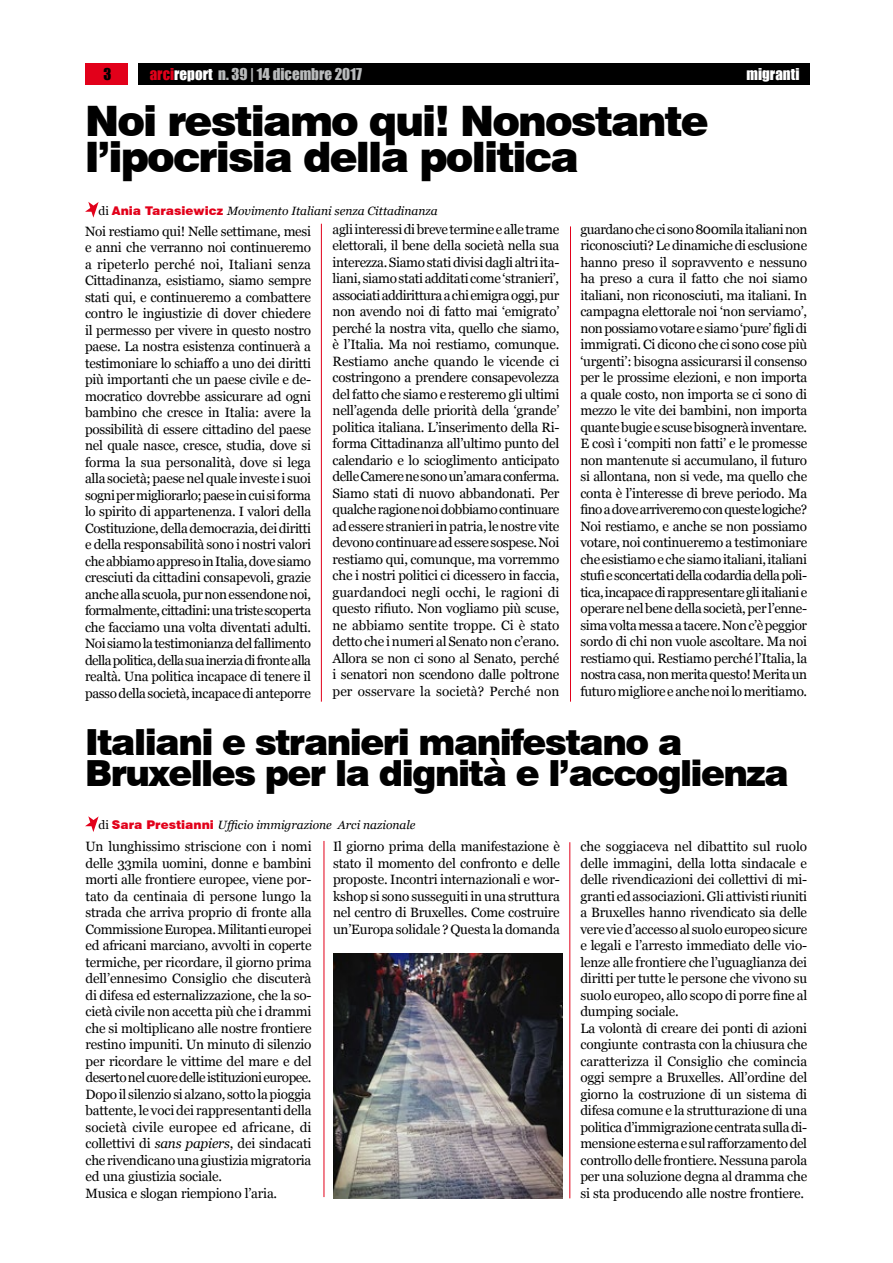
<style>
.page{position:relative;width:893px;height:1263px;background:#fff}
.page>*{position:absolute;margin:0;border:0;box-sizing:border-box;transform-origin:0 0}
.t1{font:900 42px/36px "Swiss 721 BT";letter-spacing:-.045em;color:#000}
.t2{font:900 36px/31.5px "Swiss 721 BT";letter-spacing:-.045em;color:#000}
.t3{font:15px "Impact";color:#b9bbbc}
.t4{font:15px "Impact";color:#fff}
.t5{font:15px "Impact";color:#000}
.t6{font:13.5px/16.5px "Georgia";letter-spacing:-.015em;color:#000;text-align:justify}
.t7{font:italic 12px "Georgia";color:#000}
.s1{color:#e2001a}
.s2{color:#fff}
.s3{font-style:normal}
.s4{font-family:"Swiss 721 BT";font-weight:900;font-style:normal;color:#e2001a}
.s5{font-style:italic}
</style>
<div class="page">
<div style="left:138px;top:64px;width:672px;height:21px;background:#000"></div>
<div style="left:85px;top:64px;width:43px;height:21px;background:#e2001a"></div>
<hr style="left:321px;top:224px;width:1px;height:478px;background:#e2001a">
<hr style="left:570px;top:226px;width:1px;height:476px;background:#e2001a">
<svg style="left:85px;top:202px;width:14px;height:16px"></svg>
<hr style="left:324px;top:841px;width:1px;height:356px;background:#e2001a">
<svg style="left:85px;top:816px;width:14px;height:16px"></svg>
<img style="left:333px;top:954px;width:229px;height:244px">
<hr style="left:569px;top:842px;width:1px;height:356px;background:#e2001a">
<p class="t5" style="left:103px;top:62px;width:9px">3</p>
<p class="t3" style="left:150px;top:62px;width:214px"><span class="s1">arci</span><span class="s2">report</span> n. 39 | 14 dicembre 2017</p>
<p class="t4" style="left:746px;top:62px;width:54px">migranti</p>
<h1 class="t1" style="left:85px;top:103px;width:625px">Noi restiamo qui! Nonostante l’ipocrisia della politica</h1>
<p class="t7" style="left:99px;top:203px;width:341px"><span class="s3">di</span> <span class="s4">Ania Tarasiewicz</span> Movimento Italiani senza Cittadinanza</p>
<p class="t6" style="left:85px;top:223px;width:228px">Noi restiamo qui! Nelle settimane, mesi e anni che verranno noi continueremo a ripeterlo perché noi, Italiani senza Cittadinanza, esistiamo, siamo sempre stati qui, e continueremo a combattere contro le ingiustizie di dover chiedere il permesso per vivere in questo nostro paese. La nostra esistenza continuerà a testimoniare lo schiaffo a uno dei diritti più importanti che un paese civile e de&shy;mocratico dovrebbe assicurare ad ogni bambino che cresce in Italia: avere la possibilità di essere cittadino del paese nel quale nasce, cresce, studia, dove si forma la sua personalità, dove si lega alla società; paese nel quale investe i suoi sogni per migliorarlo; paese in cui si forma lo spirito di appartenenza. I valori della Costituzione, della democrazia, dei diritti e della responsabilità sono i nostri valori che abbiamo appreso in Italia, dove siamo cresciuti da cittadini consapevoli, grazie anche alla scuola, pur non essendone noi, formalmente, cittadini: una triste scoperta che facciamo una volta diventati adulti.<br>Noi siamo la testimonianza del fallimento della politica, della sua inerzia di fronte alla realtà. Una politica incapace di tenere il passo della società, incapace di anteporre</p>
<p class="t6" style="left:333px;top:221px;width:228px">agli interessi di breve termine e alle trame elettorali, il bene della società nella sua interezza. Siamo stati divisi dagli altri ita&shy;liani, siamo stati additati come ‘stranieri’, associati addirittura a chi emigra oggi, pur non avendo noi di fatto mai ‘emigrato’ perché la nostra vita, quello che siamo, è l’Italia. Ma noi restiamo, comunque.<br>Restiamo anche quando le vicende ci costringono a prendere consapevolezza del fatto che siamo e resteremo gli ultimi nell’agenda delle priorità della ‘grande’ politica italiana. L’inserimento della Ri&shy;forma Cittadinanza all’ultimo punto del calendario e lo scioglimento anticipato delle Camere ne sono un’amara conferma.<br>Siamo stati di nuovo abbandonati. Per qualche ragione noi dobbiamo continuare ad essere stranieri in patria, le nostre vite devono continuare ad essere sospese. Noi restiamo qui, comunque, ma vorremmo che i nostri politici ci dicessero in faccia, guardandoci negli occhi, le ragioni di questo rifiuto. Non vogliamo più scuse, ne abbiamo sentite troppe. Ci è stato detto che i numeri al Senato non c’erano.<br>Allora se non ci sono al Senato, perché i senatori non scendono dalle poltrone per osservare la società? Perché non</p>
<p class="t6" style="left:580px;top:221px;width:228px">guardano che ci sono 800mila italiani non riconosciuti? Le dinamiche di esclusione hanno preso il sopravvento e nessuno ha preso a cura il fatto che noi siamo italiani, non riconosciuti, ma italiani. In campagna elettorale noi ‘non serviamo’, non possiamo votare e siamo ‘pure’ figli di immigrati. Ci dicono che ci sono cose più ‘urgenti’: bisogna assicurarsi il consenso per le prossime elezioni, e non importa a quale costo, non importa se ci sono di mezzo le vite dei bambini, non importa quante bugie e scuse bisognerà inventare.<br>E così i ‘compiti non fatti’ e le promesse non mantenute si accumulano, il futuro si allontana, non si vede, ma quello che conta è l’interesse di breve periodo. Ma fino a dove arriveremo con queste logiche?<br>Noi restiamo, e anche se non possiamo votare, noi continueremo a testimoniare che esistiamo e che siamo italiani, italiani stufi e sconcertati della codardia della poli&shy;tica, incapace di rappresentare gli italiani e operare nel bene della società, per l’enne&shy;sima volta messa a tacere. Non c’è peggior sordo di chi non vuole ascoltare. Ma noi restiamo qui. Restiamo perché l’Italia, la nostra casa, non merita questo! Merita un futuro migliore e anche noi lo meritiamo.</p>
<h2 class="t2" style="left:85px;top:726px;width:705px">Italiani e stranieri manifestano a<br>Bruxelles per la dignità e l’accoglienza</h2>
<p class="t7" style="left:99px;top:817px;width:318px"><span class="s3">di</span> <span class="s4">Sara Prestianni</span> Ufficio immigrazione Arci nazionale</p>
<p class="t6" style="left:86px;top:838px;width:228px;text-align:left">Un lunghissimo striscione con i nomi delle 33mila uomini, donne e bambini morti alle frontiere europee, viene por&shy;tato da centinaia di persone lungo la strada che arriva proprio di fronte alla Commissione Europea. Militanti europei ed africani marciano, avvolti in coperte termiche, per ricordare, il giorno prima dell’ennesimo Consiglio che discuterà di difesa ed esternalizzazione, che la so&shy;cietà civile non accetta più che i drammi che si moltiplicano alle nostre frontiere restino impuniti. Un minuto di silenzio per ricordare le vittime del mare e del deserto nel cuore delle istituzioni europee.<br>Dopo il silenzio si alzano, sotto la pioggia battente, le voci dei rappresentanti della società civile europee ed africane, di collettivi di <span class="s5">sans papiers</span>, dei sindacati che rivendicano una giustizia migratoria ed una giustizia sociale.<br>Musica e slogan riempiono l’aria.</p>
<p class="t6" style="left:333px;top:838px;width:228px">Il giorno prima della manifestazione è stato il momento del confronto e delle proposte. Incontri internazionali e wor&shy;kshop si sono susseguiti in una struttura nel centro di Bruxelles. Come costruire un’Europa solidale ? Questa la domanda</p>
<p class="t6" style="left:580px;top:838px;width:228px;text-align:left">che soggiaceva nel dibattito sul ruolo delle immagini, della lotta sindacale e delle rivendicazioni dei collettivi di mi&shy;granti ed associazioni. Gli attivisti riuniti a Bruxelles hanno rivendicato sia delle vere vie d’accesso al suolo europeo sicure e legali e l’arresto immediato delle vio&shy;lenze alle frontiere che l’uguaglianza dei diritti per tutte le persone che vivono su suolo europeo, allo scopo di porre fine al dumping sociale.<br>La volontà di creare dei ponti di azioni congiunte contrasta con la chiusura che caratterizza il Consiglio che comincia oggi sempre a Bruxelles. All’ordine del giorno la costruzione di un sistema di difesa comune e la strutturazione di una politica d’immigrazione centrata sulla di&shy;mensione esterna e sul rafforzamento del controllo delle frontiere. Nessuna parola per una soluzione degna al dramma che si sta producendo alle nostre frontiere.</p>
</div>
